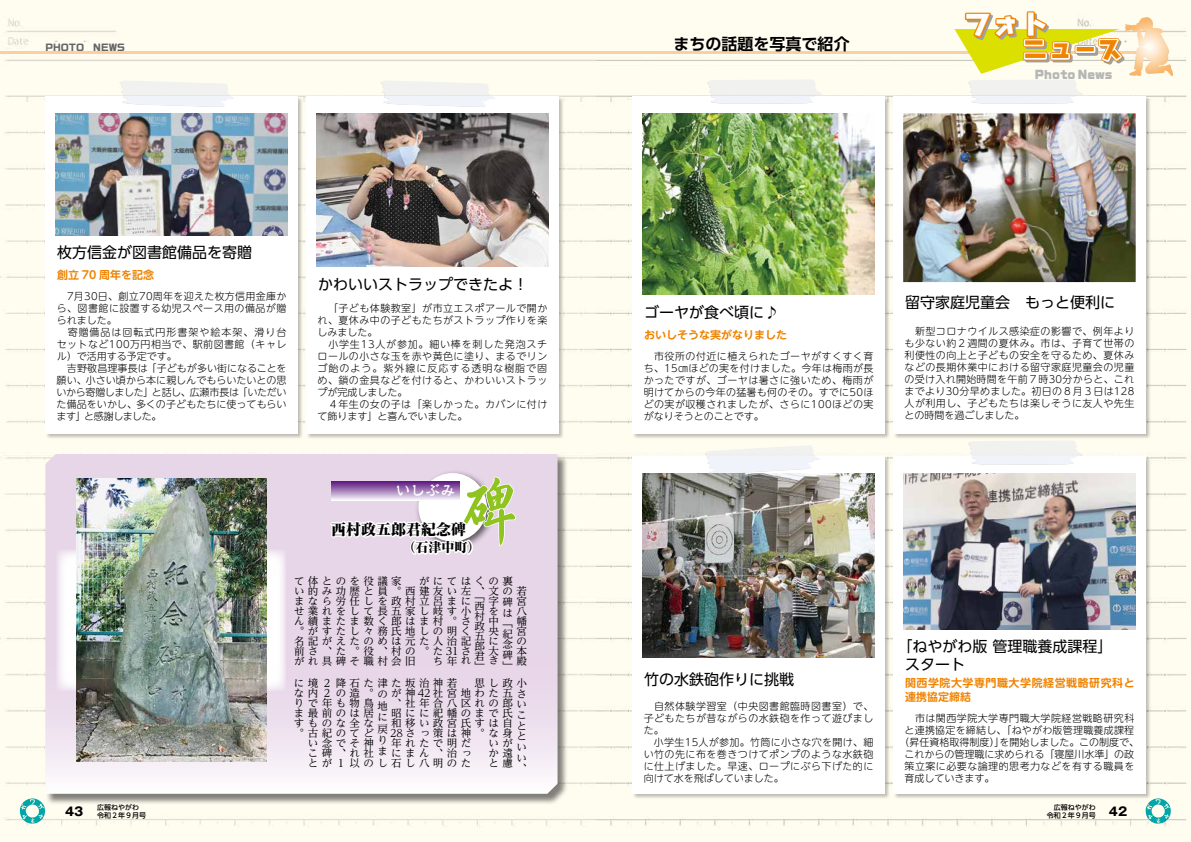
<style>
.page{position:relative;width:1191px;height:842px;background:#fffcf0}
.page>*{position:absolute;margin:0;border:0;box-sizing:border-box;transform-origin:0 0}
.t1{font:900 26.2px "Hase Toppo Std";color:#fff}
.t2{font:900 23.3px "Hase Toppo Std";color:#f08300}
.t3{font:700 16px "UD Shin Go Pro De";color:#000}
.t4{font:15px/18px "UD Shin Go Pro";color:#000}
.t5{font:800 expanded 15px "Ryumin Pro";color:#000}
.t6{font:500 15px "Reisho 101 Std";color:#fff}
.t7{font:800 expanded 13px "Ryumin Pro";color:#000}
.t8{font:700 12px "Gothic MB101 Pro";color:#000}
.t9{font:700 11px/14px "UD Shin M Go Pro De";letter-spacing:.045em;color:#f08300}
.t10{font:700 11px "UD Shin M Go Pro De";color:#f08300}
.t11{font:10.7px "Ro G San Srf Std UB";color:#b5b6b6;scale:.95 1}
.t12{font:10.5px/10px "UD Reimin Pro";letter-spacing:.105em;color:#000}
.t13{font:300 10px/12px "UD Shin M Go Pro";letter-spacing:.045em;color:#000;text-align:justify}
.t14{font:300 10px/12px "UD Shin M Go Pro";color:#000}
.t15{font:300 10px "UD Shin M Go Pro";letter-spacing:.005em;color:#000}
.t16{font:300 10px "UD Shin M Go Pro";letter-spacing:.025em;color:#000}
.t17{font:300 10px "UD Shin M Go Pro";letter-spacing:.1em;color:#000}
.t18{font:300 10px "UD Shin M Go Pro";letter-spacing:-.03em;color:#000}
.t19{font:300 10px "UD Shin M Go Pro";letter-spacing:-.02em;color:#000}
.t20{font:300 10px "UD Shin M Go Pro";letter-spacing:-.035em;color:#000}
.t21{font:700 9px "Ro G San Srf Std";color:#656464}
.t22{font:500 7px/8px "UD Shin Go Pro";color:#000;text-align:right}
</style>
<div class="page">
<hr style="left:595px;top:51px;width:550px;height:3px;background:#fad09e">
<hr style="left:0;top:51px;width:595px;height:3px;background:#fad09e">
<svg style="left:1145px;top:798px;width:25px;height:26px"></svg>
<svg style="left:20px;top:798px;width:25px;height:26px"></svg>
<div style="left:893px;top:96px;width:258px;height:344px;background:#000;opacity:.25"></div>
<div style="left:893px;top:96px;width:252px;height:338px;background:#fff"></div>
<div style="left:45px;top:96px;width:259px;height:344px;background:#000;opacity:.25"></div>
<div style="left:45px;top:96px;width:253px;height:338px;background:#fff"></div>
<div style="left:632px;top:456px;width:258px;height:344px;background:#000;opacity:.25"></div>
<div style="left:632px;top:456px;width:252px;height:338px;background:#fff"></div>
<div style="left:893px;top:456px;width:258px;height:344px;background:#000;opacity:.25"></div>
<div style="left:893px;top:456px;width:252px;height:338px;background:#fff"></div>
<img style="left:903px;top:113px;width:232px;height:169px">
<img style="left:55px;top:113px;width:233px;height:122px">
<img style="left:642px;top:473px;width:232px;height:185px">
<img style="left:903px;top:473px;width:232px;height:156px">
<svg style="left:954px;top:10px;width:219px;height:94px"></svg>
<svg style="left:703px;top:445px;width:118px;height:29px"></svg>
<svg style="left:118px;top:80px;width:117px;height:27px"></svg>
<svg style="left:966px;top:440px;width:117px;height:25px"></svg>
<div style="left:632px;top:96px;width:258px;height:344px;background:#000;opacity:.25"></div>
<div style="left:632px;top:96px;width:252px;height:338px;background:#fff"></div>
<div style="left:306px;top:96px;width:258px;height:344px;background:#000;opacity:.25"></div>
<div style="left:306px;top:96px;width:252px;height:338px;background:#fff"></div>
<img style="left:642px;top:113px;width:232px;height:181px">
<img style="left:316px;top:113px;width:233px;height:153px">
<svg style="left:705px;top:79px;width:117px;height:25px"></svg>
<svg style="left:379px;top:80px;width:117px;height:27px"></svg>
<div style="left:46px;top:454px;width:523px;height:351px;background:#000;opacity:.5"></div>
<svg style="left:45px;top:454px;width:512px;height:340px"></svg>
<svg style="left:327px;top:434px;width:188px;height:124px"></svg>
<svg style="left:56px;top:549px;width:230px;height:142px"></svg>
<img style="left:76px;top:478px;width:190px;height:284px">
<p class="t21" style="left:45px;top:41px;width:81px">PHOTO　NEWS</p>
<h3 class="t4" style="left:57px;top:243px;width:196px">枚方信金が図書館備品を寄贈</h3>
<p class="t10" style="left:57px;top:265px;width:99px">創立 70 周年を記念</p>
<p class="t13" style="left:57px;top:289px;width:231px">　7月30日、創立70周年を迎えた枚方信用金庫か</p>
<p class="t13" style="left:57px;top:301px;width:231px">ら、図書館に設置する幼児スペース用の備品が贈</p>
<p class="t13" style="left:57px;top:313px;width:61px">られました。</p>
<p class="t17" style="left:57px;top:324px;width:231px">　寄贈備品は回転式円形書架や絵本架、滑り台</p>
<p class="t13" style="left:57px;top:337px;width:231px">セットなど100万円相当で、駅前図書館（キャレ</p>
<p class="t14" style="left:57px;top:349px;width:121px">ル）で活用する予定です。</p>
<p class="t14" style="left:57px;top:361px;width:231px">　吉野敬昌理事長は「子どもが多い街になることを</p>
<p class="t15" style="left:57px;top:372px;width:231px">願い、小さい頃から本に親しんでもらいたいとの思</p>
<p class="t13" style="left:238px;top:385px;width:50px">「いただい</p>
<p class="t18" style="left:56px;top:384px;width:99px">いから寄贈しました」</p>
<p class="t15" style="left:57px;top:396px;width:231px">た備品をいかし、多くの子どもたちに使ってもらい</p>
<p class="t20" style="left:84px;top:408px;width:79px">と感謝しました。</p>
<p class="t19" style="left:152px;top:384px;width:89px">と話し、広瀬市長は</p>
<p class="t13" style="left:56px;top:409px;width:31px">ます」</p>
<h3 class="t4" style="left:318px;top:275px;width:212px">かわいいストラップできたよ!</h3>
<p class="t13" style="left:317px;top:301px;width:231px;text-align:left">　「子ども体験教室」が市立エスポアールで開かれ、夏休み中の子どもたちがストラップ作りを楽しみました。<br>　小学生13人が参加。細い棒を刺した発泡スチロールの小さな玉を赤や黄色に塗り、まるでリンゴ飴のよう。紫外線に反応する透明な樹脂で固め、鎖の金具などを付けると、かわいいストラップが完成しました。<br>　４年生の女の子は「楽しかった。カバンに付けて飾ります」と喜んでいました。</p>
<p class="t8" style="left:65px;top:802px;width:20px">43</p>
<p class="t22" style="left:97px;top:803px;width:50px;text-align:left">広報ねやがわ令和２年９月号</p>
<h3 class="t6" style="left:395px;top:479px;width:61px">いしぶみ</h3>
<h3 class="t5" style="left:331px;top:517px;width:136px">西村政五郎君紀念碑</h3>
<h3 class="t7" style="left:402px;top:537px;width:79px">（石津中町(</h3>
<p class="t12" style="left:419px;top:575px;width:95px">がにてはく の裏</p>
<p class="t12" style="left:377px;top:585px;width:95px">員。西建友い左</p>
<p class="t12" style="left:336px;top:595px;width:121px">労任しを政村立呂ま</p>
<p class="t12" style="left:294px;top:605px;width:178px">せ業れをして長五家し岐す小</p>
<p class="t12" style="left:336px;top:575px;width:67px">のを役議家</p>
<p class="t12" style="left:336px;top:615px;width:24px">たま</p>
<p class="t12" style="left:363px;top:615px;width:23px">数く</p>
<p class="t12" style="left:294px;top:575px;width:80px">て体と<br>い的み功歴とま</p>
<p class="t12" style="left:294px;top:615px;width:38px">ん績ま</p>
<p class="t12" style="left:516px;top:585px;width:12px;text-align:justify;text-indent:-28px">文の若宮八幡宮の本殿</p>
<p class="t12" style="left:474px;top:588px;width:12px">、「</p>
<p class="t12" style="left:488px;top:595px;width:12px;text-align:justify">字を中央に大き</p>
<p class="t12" style="left:308px;top:595px;width:24px">なら</p>
<p class="t12" style="left:461px;top:595px;width:11px">に</p>
<p class="t12" style="left:502px;top:596px;width:12px;line-height:10.7px">碑は</p>
<p class="t12" style="left:474px;top:600px;width:12px;text-align:justify">西村政五郎君</p>
<p class="t12" style="left:391px;top:615px;width:38px">郎はま</p>
<p class="t12" style="left:433px;top:615px;width:38px">村。さ</p>
<p class="t12" style="left:502px;top:617px;width:12px">「</p>
<p class="t12" style="left:294px;top:625px;width:178px;text-align:right">務氏地しの明く<br>名記がえたのめは元た人治記</p>
<p class="t12" style="left:294px;top:625px;width:79px">。がすたし々</p>
<p class="t12" style="left:502px;top:628px;width:12px;line-height:10.7px;text-align:justify">紀念碑</p>
<p class="t12" style="left:294px;top:645px;width:24px">前さ</p>
<p class="t12" style="left:322px;top:645px;width:150px;text-align:right">、た。役、村の。た31さ年れ</p>
<p class="t12" style="left:294px;top:655px;width:122px">がれ具碑そ職村会旧</p>
<p class="t12" style="left:433px;top:655px;width:10px">ち</p>
<p class="t12" style="left:474px;top:660px;width:12px">「</p>
<p class="t12" style="left:502px;top:660px;width:12px">「</p>
<p class="t12" style="left:391px;top:678px;width:137px;text-indent:83px">思し政小が神42社宮地わた五さ、社年合八区れの郎<br>昭にに祀幡のま<br>和移い政宮氏すは自</p>
<p class="t12" style="left:336px;top:678px;width:123px">降石た津た坂治神若</p>
<p class="t12" style="left:294px;top:678px;width:37px">に境２な内２り<br>ま<br>すも</p>
<p class="t12" style="left:336px;top:688px;width:39px;text-align:right">の造。物鳥</p>
<p class="t12" style="left:377px;top:688px;width:12px;line-height:11.4px">の地に戻りま</p>
<p class="t12" style="left:308px;top:697px;width:67px">で年も<br>最前のは居</p>
<p class="t12" style="left:308px;top:737px;width:67px">い念でそ神こ<br>と</p>
<p class="t12" style="left:516px;top:699px;width:11px;line-height:10.7px;text-align:justify">いことといい</p>
<p class="t12" style="left:488px;top:707px;width:25px">で氏</p>
<p class="t12" style="left:488px;top:737px;width:26px;text-align:justify">いがか遠と</p>
<p class="t12" style="left:322px;top:717px;width:52px">のな全な</p>
<p class="t12" style="left:322px;top:747px;width:53px">碑、れ社が１</p>
<p class="t12" style="left:419px;top:727px;width:95px">っ策は神。な身</p>
<p class="t12" style="left:294px;top:727px;width:81px">。古紀のてど</p>
<p class="t12" style="left:390px;top:722px;width:25px;line-height:19.9px">28さにま</p>
<p class="t12" style="left:349px;top:737px;width:123px;text-align:right">年れたで明だ<br>ん、治っ<br>以のし石し八明のた</p>
<p class="t12" style="left:502px;top:757px;width:11px">慮</p>
<p class="t12" style="left:516px;top:763px;width:11px">、</p>
<h3 class="t3" style="left:673px;top:31px;width:177px">まちの話題を写真で紹介</h3>
<h1 class="t1" style="left:964px;top:5px;width:84px">フォト</h1>
<h2 class="t2" style="left:1023px;top:32px;width:100px">ニュース</h2>
<p class="t11" style="left:1034px;top:67px;width:83px">Photo News</p>
<h3 class="t4" style="left:644px;top:303px;width:136px">ゴーヤが食べ頃に♪</h3>
<p class="t10" style="left:644px;top:325px;width:144px">おいしそうな実がなりました</p>
<p class="t13" style="left:643px;top:349px;width:231px">　市役所の付近に植えられたゴーヤがすくすく育ち、15㎝ほどの実を付けました。今年は梅雨が長かったですが、ゴーヤは暑さに強いため、梅雨が明けてからの今年の猛暑も何のその。すでに50ほどの実が収穫されましたが、さらに100ほどの実がなりそうとのことです。</p>
<h3 class="t4" style="left:905px;top:293px;width:211px">留守家庭児童会　もっと便利に</h3>
<p class="t13" style="left:904px;top:325px;width:231px">　新型コロナウイルス感染症の影響で、例年よりも少ない約２週間の夏休み。市は、子育て世帯の利便性の向上と子どもの安全を守るため、夏休みなどの長期休業中における留守家庭児童会の児童の受け入れ開始時間を午前７時30分からと、これまでより30分早めました。初日の８月３日は128人が利用し、子どもたちは楽しそうに友人や先生との時間を過ごしました。</p>
<h3 class="t4" style="left:644px;top:669px;width:151px">竹の水鉄砲作りに挑戦</h3>
<p class="t13" style="left:643px;top:700px;width:231px;text-align:left">　自然体験学習室（中央図書館臨時図書室）で、子どもたちが昔ながらの水鉄砲を作って遊びました。<br>　小学生15人が参加。竹筒に小さな穴を開け、細い竹の先に布を巻きつけてポンプのような水鉄砲に仕上げました。早速、ロープにぶら下げた的に向けて水を飛ばしていました。</p>
<h3 class="t4" style="left:905px;top:637px;width:209px;text-indent:-8px">「ねやがわ版管理職養成課程「スタート</h3>
<p class="t9" style="left:905px;top:675px;width:231px">関西学院大学専門職大学院経営戦略研究科と連携協定締結</p>
<p class="t13" style="left:904px;top:712px;width:231px">　市は関西学院大学専門職大学院経営戦略研究科</p>
<p class="t16" style="left:904px;top:722px;width:231px">と連携協定を締結し、「ねやがわ版管理職養成課程</p>
<p class="t14" style="left:999px;top:736px;width:141px">を開始しました。この制度で、</p>
<p class="t14" style="left:904px;top:736px;width:231px;text-indent:-5px">（昇任資格取得制度）」<br>これからの管理職に求められる「寝屋川水準」の政策立案に必要な論理的思考力などを有する職員を育成していきます。</p>
<p class="t22" style="left:1047px;top:803px;width:50px">広報ねやがわ令和２年９月号</p>
<p class="t8" style="left:1109px;top:802px;width:20px">42</p>
</div>
